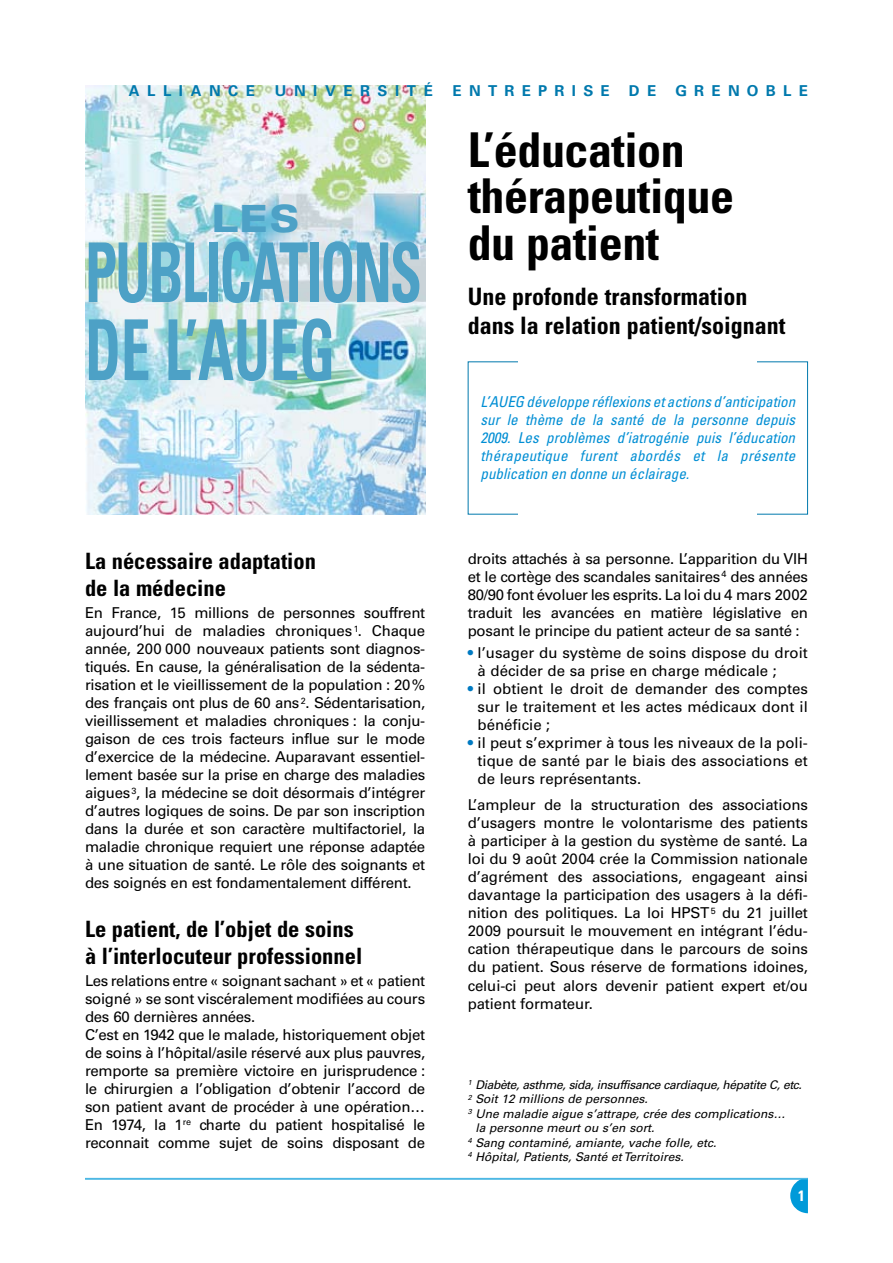
<style>
.page{position:relative;width:893px;height:1263px;background:#fff}
.page>*{position:absolute;margin:0;border:0;box-sizing:border-box;transform-origin:0 0}
.t1{font:700 condensed 84px "Univers LT Std";color:#4da1c6;scale:.7 1}
.t2{font:700 condensed 82.5px "Univers LT Std";letter-spacing:-.035em;color:#4da1c6;scale:.7 1}
.t3{font:700 condensed 48px/46.5px "Univers LT Std";letter-spacing:-.01em;color:#000}
.t4{font:900 expanded 37.5px "Univers LT Std";color:#4da1c6}
.t5{font:700 condensed 24px/28.5px "Univers LT Std";color:#000}
.t6{font:700 condensed 22.5px/27px "Univers LT Std";color:#000}
.t7{font:15px/18px "Univers LT Std";letter-spacing:-.02em;color:#000;text-align:justify}
.t8{font:italic condensed 15px/18px "Univers LT Std";color:#008ed4;text-align:justify}
.t9{font:15px/18px "Univers LT Std";color:#000}
.t10{font:700 15px "Univers LT Std";letter-spacing:.49em;color:#0079ad}
.t11{font:italic 12px "Univers LT Std";color:#000}
.t12{font:italic 12px "Univers LT Std";letter-spacing:-.03em;color:#000}
.s1{color:#007ac2}
</style>
<div class="page">
<hr style="left:85px;top:1178px;width:723px;height:1px;background:#4db8e4">
<img style="left:85px;top:85px;width:340px;height:429px">
<svg style="left:790px;top:1178px;width:18px;height:35px"></svg>
<p class="t10" style="left:129px;top:82px;width:128px">ALLIANCE</p>
<p class="t10" style="left:275px;top:82px;width:160px">UNIVERSITÉ</p>
<p class="t10" style="left:453px;top:82px;width:159px">ENTREPRISE</p>
<p class="t10" style="left:629px;top:82px;width:29px">D E</p>
<p class="t10" style="left:675px;top:82px;width:134px">GRENOBLE</p>
<h3 class="t4" style="left:211px;top:196px;width:90px">LES</h3>
<h2 class="t2" style="left:85px;top:222px;width:483px">PUBLICATIONS</h2>
<h1 class="t1" style="left:85px;top:299px;width:359px">DE L’AUEG</h1>
<h3 class="t6" style="left:85px;top:547px;width:232px">La nécessaire adaptation de la médecine</h3>
<p class="t7" style="left:85px;top:604px;width:342px">En France, 15 millions de personnes souffrent aujourd’hui de maladies chroniques <sup>1</sup>. Chaque année, 200 000 nouveaux patients sont diagnos&shy;tiqués. En cause, la généralisation de la sédenta&shy;risation et le vieillissement de la population : 20% des français ont plus de 60 ans <sup>2</sup>. Sédentarisation, vieillissement et maladies chroniques : la conju&shy;gaison de ces trois facteurs influe sur le mode d’exercice de la médecine. Auparavant essentiel&shy;lement basée sur la prise en charge des maladies aigues <sup>3</sup>, la médecine se doit désormais d’intégrer d’autres logiques de soins. De par son inscription dans la durée et son caractère multifactoriel, la maladie chronique requiert une réponse adaptée à une situation de santé. Le rôle des soignants et des soignés en est fondamentalement différent.</p>
<h3 class="t6" style="left:85px;top:915px;width:279px">Le patient, de l’objet de soins à l’interlocuteur professionnel</h3>
<p class="t7" style="left:85px;top:972px;width:342px;text-align:left">Les relations entre « soignant sachant » et « patient soigné » se sont viscéralement modifiées au cours des 60 dernières années.<br>C’est en 1942 que le malade, historiquement objet de soins à l’hôpital/asile réservé aux plus pauvres, remporte sa première victoire en jurisprudence : le chirurgien a l’obligation d’obtenir l’accord de son patient avant de procéder à une opération… En 1974, la 1<sup>re</sup> charte du patient hospitalisé le reconnait comme sujet de soins disposant de</p>
<h3 class="t3" style="left:468px;top:126px;width:268px">L’éducation thérapeutique du patient</h3>
<h3 class="t5" style="left:468px;top:282px;width:319px">Une profonde transformation dans la relation patient/soignant</h3>
<p class="t8" style="left:480px;top:393px;width:316px">L’AUEG développe réflexions et actions d’anticipation sur le thème de la santé de la personne depuis 2009. Les problèmes d’iatrogénie puis l’éducation thérapeutique furent abordés et la présente publication en donne un éclairage.</p>
<p class="t7" style="left:468px;top:549px;width:342px">droits attachés à sa personne. L’apparition du VIH et le cortège des scandales sanitaires <sup>4</sup> des années 80/90 font évoluer les esprits. La loi du 4 mars 2002 traduit les avancées en matière législative en posant le principe du patient acteur de sa santé :</p>
<p class="t9" style="left:478px;top:644px;width:332px;text-indent:-10px"><span class="s1">•</span> l’usager du système de soins dispose du droit à décider de sa prise en charge médicale ;</p>
<p class="t7" style="left:478px;top:680px;width:332px;text-indent:-10px"><span class="s1">•</span> il obtient le droit de demander des comptes sur le traitement et les actes médicaux dont il bénéficie ;</p>
<p class="t7" style="left:478px;top:734px;width:332px;text-indent:-10px"><span class="s1">•</span> il peut s’exprimer à tous les niveaux de la poli&shy;tique de santé par le biais des associations et de leurs représentants.</p>
<p class="t7" style="left:468px;top:796px;width:342px">L’ampleur de la structuration des associations d’usagers montre le volontarisme des patients à participer à la gestion du système de santé. La loi du 9 août 2004 crée la Commission nationale d’agrément des associations, engageant ainsi davantage la participation des usagers à la défi&shy;nition des politiques. La loi HPST <sup>5</sup> du 21 juillet 2009 poursuit le mouvement en intégrant l’édu&shy;cation thérapeutique dans le parcours de soins du patient. Sous réserve de formations idoines, celui-ci peut alors devenir patient expert et/ou patient formateur.</p>
<p class="t12" style="left:468px;top:1077px;width:336px"><sup>1</sup> Diabète, asthme, sida, insuffisance cardiaque, hépatite C, etc.</p>
<p class="t11" style="left:468px;top:1092px;width:182px"><sup>2</sup> Soit 12 millions de personnes.</p>
<p class="t11" style="left:468px;top:1106px;width:319px"><sup>3</sup> Une maladie aigue s’attrape, crée des complications…</p>
<p class="t11" style="left:475px;top:1121px;width:180px">la personne meurt ou s’en sort.</p>
<p class="t11" style="left:468px;top:1135px;width:250px"><sup>4</sup> Sang contaminé, amiante, vache folle, etc.</p>
<p class="t11" style="left:468px;top:1149px;width:217px"><sup>4</sup> Hôpital, Patients, Santé et Territoires.</p>
</div>
